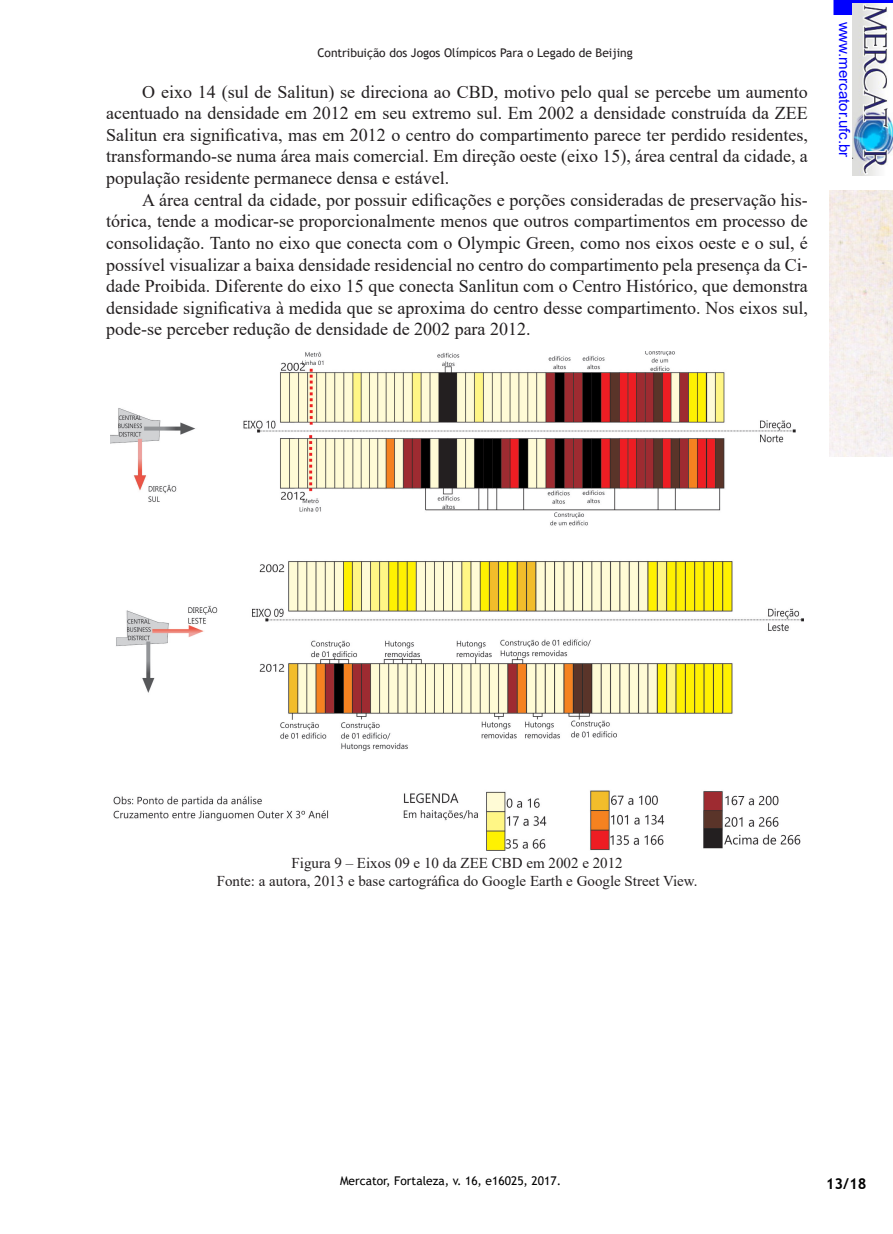
<style>
.page{position:relative;width:893px;height:1234px;background:#fff}
.page>*{position:absolute;margin:0;border:0;box-sizing:border-box;transform-origin:0 0}
.t1{font:18px/21.6px "Times New Roman";color:#231f20;text-align:justify}
.LEGENDA{font:15px "Times New Roman";color:#231f20}
.t2{font:15px "Arial";color:#00f}
.t3{font:700 15px "Trebuchet MS";color:#000}
.t4{font:12px "Trebuchet MS";color:#231f20}
.t5{font:12px "Trebuchet MS";color:#000}
</style>
<div class="page">
<img style="left:829px;top:190px;width:64px;height:266px">
<div style="left:833px;top:0;width:60px;height:15px;background:#00f"></div>
<img style="left:853px;top:3px;width:40px;height:173px">
<img style="left:110px;top:352px;width:694px;height:498px">
<p class="t4" style="left:317px;top:45px;width:317px">Contribuição dos Jogos Olímpicos Para o Legado de Beijing</p>
<p class="t1" style="left:106px;top:80px;width:703px;text-indent:36px">O eixo 14 (sul de Salitun) se direciona ao CBD, motivo pelo qual se percebe um aumento acentuado na densidade em 2012 em seu extremo sul. Em 2002 a densidade construída da ZEE Salitun era significativa, mas em 2012 o centro do compartimento parece ter perdido residentes, transformando-se numa área mais comercial. Em direção oeste (eixo 15), área central da cidade, a população residente permanece densa e estável.</p>
<p class="t1" style="left:106px;top:188px;width:703px;text-indent:36px">A área central da cidade, por possuir edificações e porções consideradas de preservação his&shy;tórica, tende a modicar-se proporcionalmente menos que outros compartimentos em processo de consolidação. Tanto no eixo que conecta com o Olympic Green, como nos eixos oeste e o sul, é possível visualizar a baixa densidade residencial no centro do compartimento pela presença da Ci&shy;dade Proibida. Diferente do eixo 15 que conecta Sanlitun com o Centro Histórico, que demonstra densidade significativa à medida que se aproxima do centro desse compartimento. Nos eixos sul, pode-se perceber redução de densidade de 2002 para 2012.</p>
<p class="t2" style="left:855px;top:21px;width:138px;rotate:90deg">www.mercator.ufc.br</p>
<p class="LEGENDA" style="left:291px;top:852px;width:333px">Figura 9 – Eixos 09 e 10 da ZEE CBD em 2002 e 2012</p>
<p class="LEGENDA" style="left:217px;top:870px;width:482px">Fonte: a autora, 2013 e base cartográfica do Google Earth e Google Street View.</p>
<p class="t5" style="left:340px;top:1172px;width:223px">Mercator, Fortaleza, v. 16, e16025, 2017.</p>
<p class="t3" style="left:826px;top:1173px;width:43px">13/18</p>
</div>
